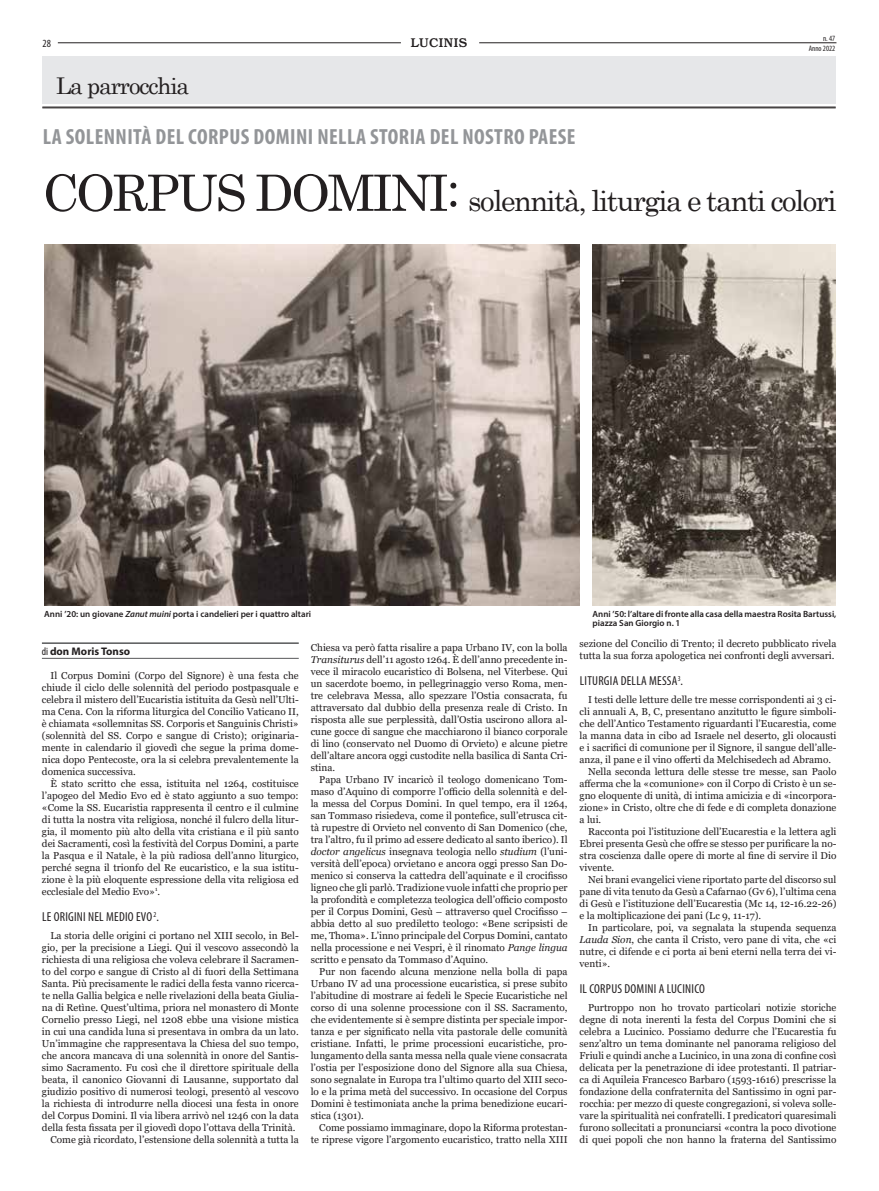
<style>
.page{position:relative;width:879px;height:1191px;background:#fff}
.page>*{position:absolute;margin:0;border:0;box-sizing:border-box;transform-origin:0 0}
.Titolo{font:29px "Century";letter-spacing:-.05em;color:#231f20}
.Intestazione{font:23px "Century";letter-spacing:-.05em;color:#231f20}
.Occhiello{font:700 condensed 22px "Myriad Pro";letter-spacing:.02em;color:#939598}
.Capitoletto{font:condensed 13px "Myriad Pro";letter-spacing:.02em;color:#231f20}
.t1{font:500 13px "Bookman Itc TEE";letter-spacing:.025em;color:#231f20}
.Firma_articolo{font:700 11px "Myriad Pro";color:#231f20}
.t2{font:condensed 11px "Myriad Pro";color:#231f20}
.Testo{font:10px/12px "Georgia";color:#231f20;text-align:justify}
.Dida{font:600 9px/9px "Myriad Pro";color:#231f20}
.t3{font:condensed 8px "Myriad Pro";color:#231f20}
.s1{font-size:50px}
.s2{font-style:italic}
.s3{font-weight:400;font-stretch:condensed}
</style>
<div class="page">
<hr style="left:58px;top:43px;width:343px;height:1px;background:#231f20">
<hr style="left:479px;top:43px;width:357px;height:1px;background:#231f20">
<hr style="left:42px;top:107px;width:793px;height:1px;background:#231f20">
<hr style="left:42px;top:108px;width:793px;height:1px;background:#231f20">
<div style="left:42px;top:56px;width:793px;height:47px;background:#e6e7e9"></div>
<hr style="left:42px;top:642px;width:257px;height:2px;background:#57585a">
<hr style="left:42px;top:658px;width:257px;height:1px;background:#57585a">
<img style="left:44px;top:244px;width:535px;height:361px">
<img style="left:592px;top:244px;width:243px;height:361px">
<p class="t2" style="left:43px;top:37px;width:10px">28</p>
<h3 class="t1" style="left:411px;top:35px;width:58px">LUCINIS</h3>
<p class="Intestazione" style="left:56px;top:66px;width:135px">La parrocchia</p>
<p class="t3" style="left:823px;top:33px;width:14px">n. 47</p>
<p class="t3" style="left:808px;top:43px;width:28px">Anno 2022</p>
<p class="Occhiello" style="left:43px;top:123px;width:534px">LA SOLENNITÀ DEL CORPUS DOMINI NELLA STORIA DEL NOSTRO PAESE</p>
<p class="Titolo" style="left:43px;top:176px;width:795px"><span class="s1">CORPUS DOMINI:</span> solennità, liturgia e tanti colori</p>
<p class="Dida" style="left:44px;top:609px;width:268px">Anni ’20: un giovane <span class="s2">Zanut muini</span> porta i candelieri per i quattro altari</p>
<p class="Dida" style="left:592px;top:609px;width:245px">Anni ’50: l’altare di fronte alla casa della maestra Rosita Bartussi, piazza San Giorgio n. 1</p>
<p class="Firma_articolo" style="left:42px;top:644px;width:90px"><span class="s3">di</span> don Moris Tonso</p>
<p class="Testo" style="left:42px;top:669px;width:258px;text-indent:9px">Il Corpus Domini (Corpo del Signore) è una festa che chiude il ciclo delle solennità del periodo postpasquale e celebra il mistero dell’Eucaristia istituita da Gesù nell’Ulti&shy;ma Cena. Con la riforma liturgica del Concilio Vaticano II, è chiamata «sollemnitas SS. Corporis et Sanguinis Christi» (solennità del SS. Corpo e sangue di Cristo); originaria&shy;mente in calendario il giovedì che segue la prima dome&shy;nica dopo Pentecoste, ora la si celebra prevalentemente la domenica successiva.</p>
<p class="Testo" style="left:42px;top:777px;width:258px;text-indent:9px">È stato scritto che essa, istituita nel 1264, costituisce l’apogeo del Medio Evo ed è stato aggiunto a suo tempo: «Come la SS. Eucaristia rappresenta il centro e il culmine di tutta la nostra vita religiosa, nonché il fulcro della litur&shy;gia, il momento più alto della vita cristiana e il più santo dei Sacramenti, così la festività del Corpus Domini, a parte la Pasqua e il Natale, è la più radiosa dell’anno liturgico, perché segna il trionfo del Re eucaristico, e la sua istitu&shy;zione è la più eloquente espressione della vita religiosa ed ecclesiale del Medio Evo»<sup>1</sup>.</p>
<p class="Capitoletto" style="left:42px;top:909px;width:118px">LE ORIGINI NEL MEDIO EVO<sup>2</sup>.</p>
<p class="Testo" style="left:42px;top:929px;width:258px;text-indent:9px">La storia delle origini ci portano nel XIII secolo, in Bel&shy;gio, per la precisione a Liegi. Qui il vescovo assecondò la richiesta di una religiosa che voleva celebrare il Sacramen&shy;to del corpo e sangue di Cristo al di fuori della Settimana Santa. Più precisamente le radici della festa vanno ricerca&shy;te nella Gallia belgica e nelle rivelazioni della beata Giulia&shy;na di Retìne. Quest’ultima, priora nel monastero di Monte Cornelio presso Liegi, nel 1208 ebbe una visione mistica in cui una candida luna si presentava in ombra da un lato.<br>Un’immagine che rappresentava la Chiesa del suo tempo, che ancora mancava di una solennità in onore del Santis&shy;simo Sacramento. Fu così che il direttore spirituale della beata, il canonico Giovanni di Lausanne, supportato dal giudizio positivo di numerosi teologi, presentò al vescovo la richiesta di introdurre nella diocesi una festa in onore del Corpus Domini. Il via libera arrivò nel 1246 con la data della festa fissata per il giovedì dopo l’ottava della Trinità.</p>
<p class="Testo" style="left:50px;top:1133px;width:250px">Come già ricordato, l’estensione della solennità a tutta la</p>
<p class="Testo" style="left:311px;top:641px;width:258px">Chiesa va però fatta risalire a papa Urbano IV, con la bolla <span class="s2">Transiturus</span> dell’11 agosto 1264. È dell’anno precedente in&shy;vece il miracolo eucaristico di Bolsena, nel Viterbese. Qui un sacerdote boemo, in pellegrinaggio verso Roma, men&shy;tre celebrava Messa, allo spezzare l’Ostia consacrata, fu attraversato dal dubbio della presenza reale di Cristo. In risposta alle sue perplessità, dall’Ostia uscirono allora al&shy;cune gocce di sangue che macchiarono il bianco corporale di lino (conservato nel Duomo di Orvieto) e alcune pietre dell’altare ancora oggi custodite nella basilica di Santa Cri&shy;stina.</p>
<p class="Testo" style="left:311px;top:773px;width:258px;text-indent:9px">Papa Urbano IV incaricò il teologo domenicano Tom&shy;maso d’Aquino di comporre l’officio della solennità e del&shy;la messa del Corpus Domini. In quel tempo, era il 1264, san Tommaso risiedeva, come il pontefice, sull’etrusca cit&shy;tà rupestre di Orvieto nel convento di San Domenico (che, tra l’altro, fu il primo ad essere dedicato al santo iberico). Il <span class="s2">doctor angelicus</span> insegnava teologia nello <span class="s2">studium</span> (l’uni&shy;versità dell’epoca) orvietano e ancora oggi presso San Do&shy;menico si conserva la cattedra dell’aquinate e il crocifisso ligneo che gli parlò. Tradizione vuole infatti che proprio per la profondità e completezza teologica dell’officio composto per il Corpus Domini, Gesù – attraverso quel Crocifisso – abbia detto al suo prediletto teologo: «Bene scripsisti de me, Thoma». L’inno principale del Corpus Domini, cantato nella processione e nei Vespri, è il rinomato <span class="s2">Pange lingua </span>scritto e pensato da Tommaso d’Aquino.</p>
<p class="Testo" style="left:311px;top:965px;width:258px;text-indent:9px">Pur non facendo alcuna menzione nella bolla di papa Urbano IV ad una processione eucaristica, si prese subito l’abitudine di mostrare ai fedeli le Specie Eucaristiche nel corso di una solenne processione con il SS. Sacramento, che evidentemente si è sempre distinta per speciale impor&shy;tanza e per significato nella vita pastorale delle comunità cristiane. Infatti, le prime processioni eucaristiche, pro&shy;lungamento della santa messa nella quale viene consacrata l’ostia per l’esposizione dono del Signore alla sua Chiesa, sono segnalate in Europa tra l’ultimo quarto del XIII seco&shy;lo e la prima metà del successivo. In occasione del Corpus Domini è testimoniata anche la prima benedizione eucari&shy;stica (1301).</p>
<p class="Testo" style="left:311px;top:1121px;width:258px;text-align:right">Come possiamo immaginare, dopo la Riforma protestan&shy;te riprese vigore l’argomento eucaristico, tratto nella XIII</p>
<p class="Testo" style="left:579px;top:637px;width:258px">sezione del Concilio di Trento; il decreto pubblicato rivela tutta la sua forza apologetica nei confronti degli avversari.</p>
<p class="Capitoletto" style="left:580px;top:673px;width:105px">LITURGIA DELLA MESSA<sup>3</sup>.</p>
<p class="Testo" style="left:579px;top:693px;width:258px;text-indent:9px">I testi delle letture delle tre messe corrispondenti ai 3 ci&shy;cli annuali A, B, C, presentano anzitutto le figure simboli&shy;che dell’Antico Testamento riguardanti l’Eucarestia, come la manna data in cibo ad Israele nel deserto, gli olocausti e i sacrifici di comunione per il Signore, il sangue dell’alle&shy;anza, il pane e il vino offerti da Melchisedech ad Abramo.</p>
<p class="Testo" style="left:579px;top:765px;width:258px;text-indent:9px">Nella seconda lettura delle stesse tre messe, san Paolo afferma che la «comunione» con il Corpo di Cristo è un se&shy;gno eloquente di unità, di intima amicizia e di «incorpora&shy;zione» in Cristo, oltre che di fede e di completa donazione a lui.</p>
<p class="Testo" style="left:579px;top:825px;width:258px;text-indent:9px">Racconta poi l’istituzione dell’Eucarestia e la lettera agli Ebrei presenta Gesù che offre se stesso per purificare la no&shy;stra coscienza dalle opere di morte al fine di servire il Dio vivente.</p>
<p class="Testo" style="left:579px;top:873px;width:258px;text-indent:9px">Nei brani evangelici viene riportato parte del discorso sul pane di vita tenuto da Gesù a Cafarnao (Gv 6), l’ultima cena di Gesù e l’istituzione dell’Eucarestia (Mc 14, 12-16.22-26) e la moltiplicazione dei pani (Lc 9, 11-17).</p>
<p class="Testo" style="left:579px;top:921px;width:258px;text-indent:9px">In particolare, poi, va segnalata la stupenda sequenza <span class="s2">Lauda Sion</span>, che canta il Cristo, vero pane di vita, che «ci nutre, ci difende e ci porta ai beni eterni nella terra dei vi&shy;venti».</p>
<p class="Capitoletto" style="left:580px;top:981px;width:127px">IL CORPUS DOMINI A LUCINICO</p>
<p class="Testo" style="left:579px;top:1001px;width:258px;text-indent:9px">Purtroppo non ho trovato particolari notizie storiche degne di nota inerenti la festa del Corpus Domini che si celebra a Lucinico. Possiamo dedurre che l’Eucarestia fu senz’altro un tema dominante nel panorama religioso del Friuli e quindi anche a Lucinico, in una zona di confine così delicata per la penetrazione di idee protestanti. Il patriar&shy;ca di Aquileia Francesco Barbaro (1593-1616) prescrisse la fondazione della confraternita del Santissimo in ogni par&shy;rocchia: per mezzo di queste congregazioni, si voleva solle&shy;vare la spiritualità nei confratelli. I predicatori quaresimali furono sollecitati a pronunciarsi «contra la poco divotione di quei popoli che non hanno la fraterna del Santissimo</p>
</div>
